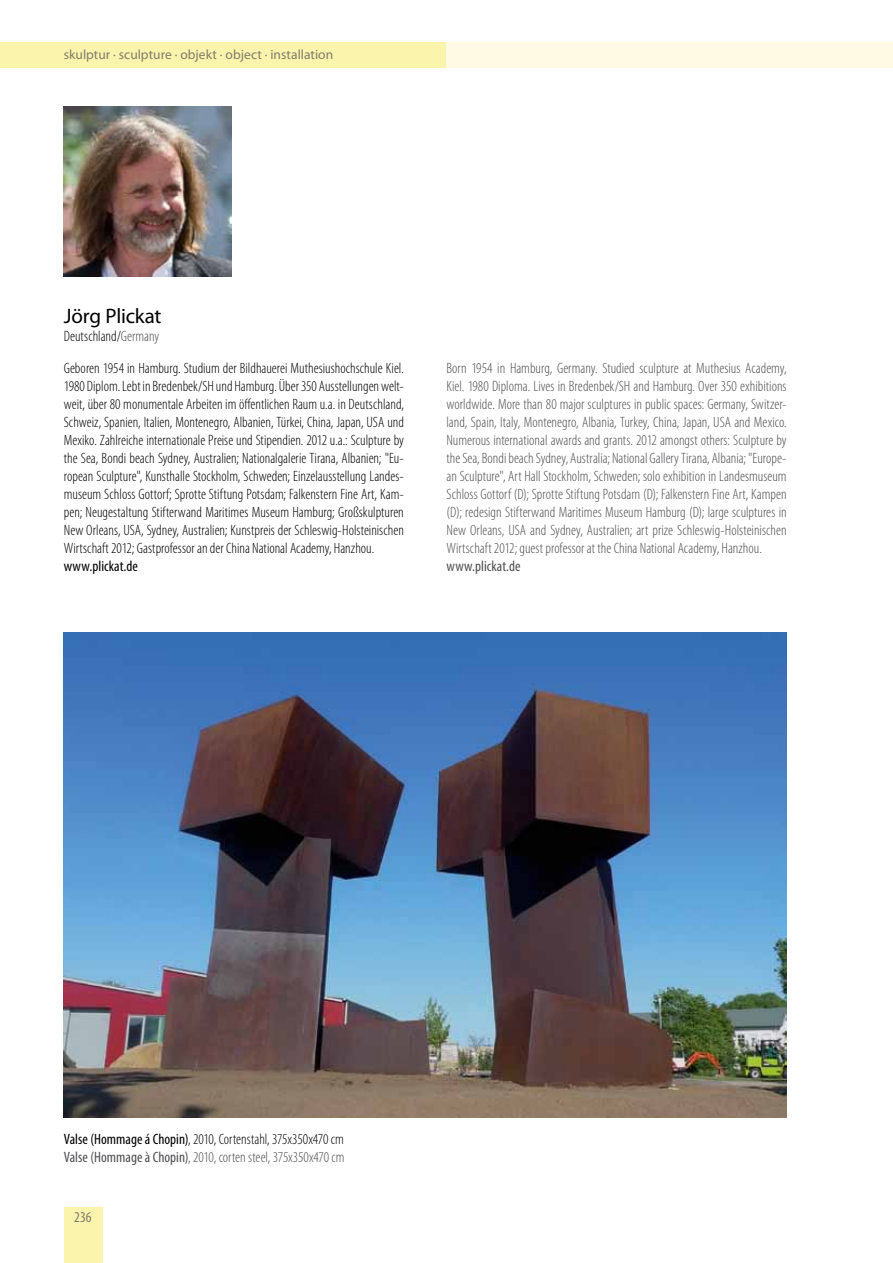
<style>
.page{position:relative;width:893px;height:1263px;background:#fff}
.page>*{position:absolute;margin:0;border:0;box-sizing:border-box;transform-origin:0 0}
.t1{font:21px "Myriad Pro";letter-spacing:-.01em;color:#000}
.t2{font:300 condensed 15px/18px "Myriad Pro";color:#000}
.t3{font:300 condensed 15px/18px "Myriad Pro";color:#504f53;text-align:justify}
.t4{font:condensed 15px "Myriad Pro";letter-spacing:.005em;color:#000}
.t5{font:condensed 15px "Myriad Pro";letter-spacing:.005em;color:#504f53}
.t6{font:condensed 15px "Myriad Pro";color:#847c6a}
.t7{font:13.5px "Myriad Pro";color:#847c6a}
.s1{color:#504f53}
.s2{font-weight:400}
.s3{font-weight:400;color:#504f53}
</style>
<div class="page">
<div style="left:0;top:43px;width:446px;height:25px;background:#fbf4ad"></div>
<div style="left:64px;top:1208px;width:38px;height:55px;background:#fbf4ad"></div>
<div style="left:446px;top:43px;width:447px;height:25px;background:#fefae3"></div>
<img style="left:64px;top:106px;width:167px;height:170px">
<img style="left:64px;top:633px;width:723px;height:485px">
<p class="t7" style="left:64px;top:46px;width:271px">skulptur · sculpture · objekt · object · installation</p>
<h1 class="t1" style="left:64px;top:303px;width:99px">Jörg Plickat</h1>
<p class="t2" style="left:64px;top:321px;width:342px;line-height:31.5px">Deutschland/<span class="s1">Germany<br></span>Geboren 1954 in Hamburg. Studium der Bildhauerei Muthesiushochschule Kiel.</p>
<p class="t2" style="left:64px;top:377px;width:342px;text-align:justify">1980 Diplom. Lebt in Bredenbek/SH und Hamburg. Über 350 Ausstellungen welt&shy;weit, über 80 monumentale Arbeiten im öffentlichen Raum u.a. in Deutschland, Schweiz, Spanien, Italien, Montenegro, Albanien, Türkei, China, Japan, USA und Mexiko. Zahlreiche internationale Preise und Stipendien. 2012 u.a.: Sculpture by the Sea, Bondi beach Sydney, Australien; Nationalgalerie Tirana, Albanien; "Eu&shy;ropean Sculpture", Kunsthalle Stockholm, Schweden; Einzelausstellung Landes&shy;museum Schloss Gottorf; Sprotte Stiftung Potsdam; Falkenstern Fine Art, Kam&shy;pen; Neugestaltung Stifterwand Maritimes Museum Hamburg; Großskulpturen New Orleans, USA, Sydney, Australien; Kunstpreis der Schleswig-Holsteinischen Wirtschaft 2012; Gastprofessor an der China National Academy, Hanzhou.</p>
<p class="t4" style="left:64px;top:557px;width:76px">www.plickat.de</p>
<p class="t3" style="left:446px;top:359px;width:342px">Born 1954 in Hamburg, Germany. Studied sculpture at Muthesius Academy, Kiel. 1980 Diploma. Lives in Bredenbek/SH and Hamburg. Over 350 exhibitions worldwide. More than 80 major sculptures in public spaces: Germany, Switzer&shy;land, Spain, Italy, Montenegro, Albania, Turkey, China, Japan, USA and Mexico.<br>Numerous international awards and grants. 2012 amongst others: Sculpture by the Sea, Bondi beach Sydney, Australia; National Gallery Tirana, Albania; "Europe&shy;an Sculpture", Art Hall Stockholm, Schweden; solo exhibition in Landesmuseum Schloss Gottorf (D); Sprotte Stiftung Potsdam (D); Falkenstern Fine Art, Kampen (D); redesign Stifterwand Maritimes Museum Hamburg (D); large sculptures in New Orleans, USA and Sydney, Australien; art prize Schleswig-Holsteinischen Wirtschaft 2012; guest professor at the China National Academy, Hanzhou.</p>
<p class="t5" style="left:446px;top:557px;width:76px">www.plickat.de</p>
<p class="t2" style="left:64px;top:1130px;width:282px"><span class="s2">Valse (Hommage á Chopin)</span>, 2010, Cortenstahl, 375x350x470 cm<br><span class="s3">Valse (Hommage à Chopin)</span><span class="s1">, 2010, corten steel, 375x350x470 cm</span></p>
<p class="t6" style="left:74px;top:1208px;width:19px">236</p>
</div>
